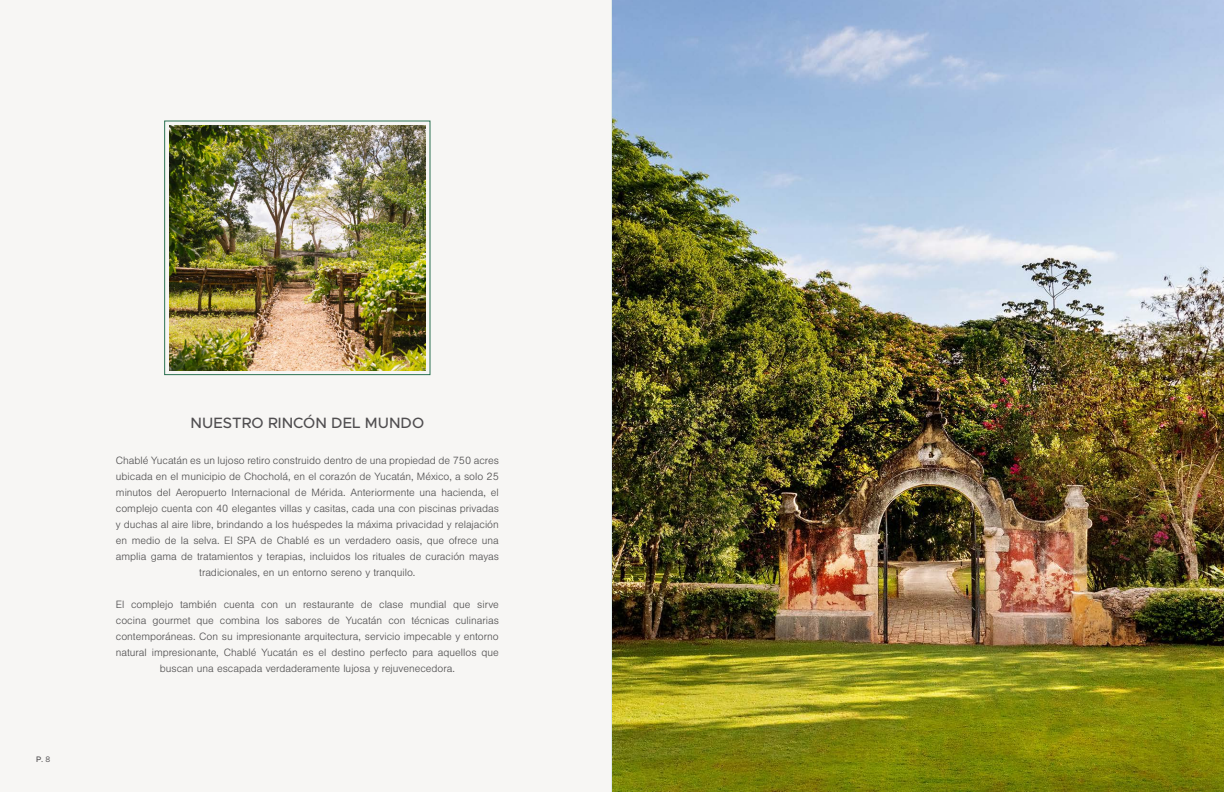
<style>
.page{position:relative;width:1224px;height:792px;background:#fff}
.page>*{position:absolute;margin:0;border:0;box-sizing:border-box;transform-origin:0 0}
.t1{font:500 15px "Metropolis";color:#504e50}
.t2{font:300 11px/16px "Nimbus San";color:#4f4e4f;text-align:center}
.t3{font:500 8px "Metropolis";color:#504e50}
.s1{font-weight:400}
</style>
<div class="page">
<div style="left:0;top:0;width:612px;height:791px;background:#f7f6f4"></div>
<img style="left:170px;top:125px;width:255px;height:245px">
<div style="left:164px;top:121px;width:266px;height:254px;border:1px solid #2b7151"></div>
<img style="left:612px;top:0;width:612px;height:792px">
<p class="t3" style="left:36px;top:755px;width:16px">P. <span class="s1">8</span></p>
<h1 class="t1" style="left:191px;top:414px;width:235px">NUESTRO RINCÓN DEL MUNDO</h1>
<p class="t2" style="left:116px;top:452px;width:385px">Chablé Yucatán es un lujoso retiro construido dentro de una propiedad de 750 acres ubicada en el municipio de Chocholá, en el corazón de Yucatán, México, a solo 25 minutos del Aeropuerto Internacional de Mérida. Anteriormente una hacienda, el complejo cuenta con 40 elegantes villas y casitas, cada una con piscinas privadas y duchas al aire libre, brindando a los huéspedes la máxima privacidad y relajación en medio de la selva. El SPA de Chablé es un verdadero oasis, que ofrece una amplia gama de tratamientos y terapias, incluidos los rituales de curación mayas tradicionales, en un entorno sereno y tranquilo.</p>
<p class="t2" style="left:116px;top:596px;width:385px">El complejo también cuenta con un restaurante de clase mundial que sirve cocina gourmet que combina los sabores de Yucatán con técnicas culinarias contemporáneas. Con su impresionante arquitectura, servicio impecable y entorno natural impresionante, Chablé Yucatán es el destino perfecto para aquellos que buscan una escapada verdaderamente lujosa y rejuvenecedora.</p>
</div>
